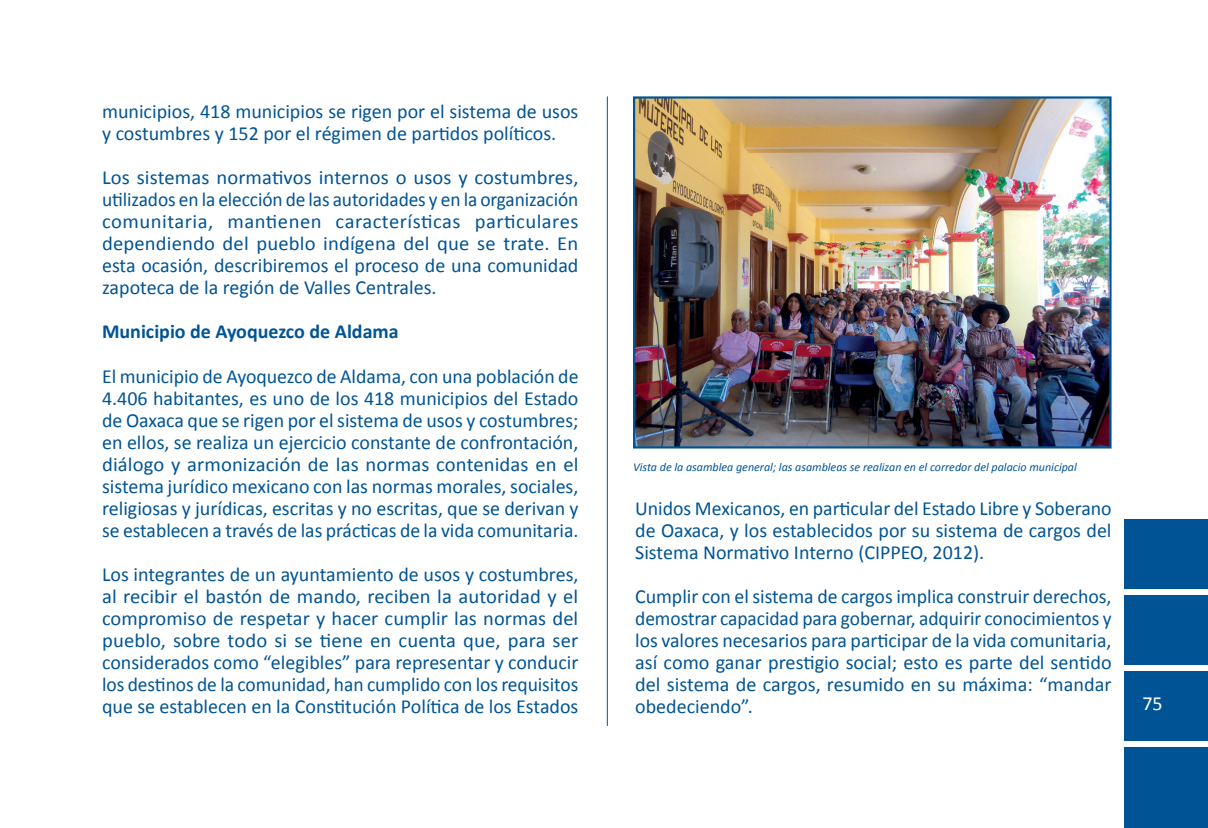
<style>
.page{position:relative;width:1208px;height:828px;background:#fff}
.page>*{position:absolute;margin:0;border:0;box-sizing:border-box;transform-origin:0 0}
.t1{font:20px/22px "Calibri";color:#005495;text-align:justify}
.t2{font:700 20px "Calibri";color:#005495}
.t3{font:20px "Calibri";color:#fff}
.t4{font:italic 12px "Calibri";color:#005495}
</style>
<div class="page">
<div style="left:1125px;top:519px;width:83px;height:69px;background:#005495"></div>
<div style="left:1125px;top:595px;width:83px;height:69px;background:#005495"></div>
<div style="left:1125px;top:671px;width:83px;height:69px;background:#005495"></div>
<div style="left:1125px;top:747px;width:83px;height:81px;background:#005495"></div>
<hr style="left:607px;top:96px;width:1px;height:630px;background:#005495">
<img style="left:636px;top:99px;width:472px;height:346px">
<div style="left:633px;top:96px;width:478px;height:352px;border:2px solid #005495"></div>
<p class="t1" style="left:102px;top:101px;width:478px">municipios, 418 municipios se rigen por el sistema de usos y costumbres y 152 por el régimen de partidos políticos.</p>
<p class="t1" style="left:102px;top:167px;width:478px">Los sistemas normativos internos o usos y costumbres, utilizados en la elección de las autoridades y en la organización comunitaria, mantienen características particulares dependiendo del pueblo indígena del que se trate. En esta ocasión, describiremos el proceso de una comunidad zapoteca de la región de Valles Centrales.</p>
<p class="t2" style="left:102px;top:319px;width:298px">Municipio de Ayoquezco de Aldama</p>
<p class="t1" style="left:102px;top:365px;width:478px">El municipio de Ayoquezco de Aldama, con una población de 4.406 habitantes, es uno de los 418 municipios del Estado de Oaxaca que se rigen por el sistema de usos y costumbres; en ellos, se realiza un ejercicio constante de confrontación, diálogo y armonización de las normas contenidas en el sistema jurídico mexicano con las normas morales, sociales, religiosas y jurídicas, escritas y no escritas, que se derivan y se establecen a través de las prácticas de la vida comunitaria.</p>
<p class="t1" style="left:102px;top:563px;width:478px">Los integrantes de un ayuntamiento de usos y costumbres, al recibir el bastón de mando, reciben la autoridad y el compromiso de respetar y hacer cumplir las normas del pueblo, sobre todo si se tiene en cuenta que, para ser considerados como “elegibles” para representar y conducir los destinos de la comunidad, han cumplido con los requisitos que se establecen en la Constitución Política de los Estados</p>
<p class="t4" style="left:633px;top:458px;width:445px">Vista de la asamblea general; las asambleas se realizan en el corredor del palacio municipal</p>
<p class="t1" style="left:635px;top:497px;width:478px">Unidos Mexicanos, en particular del Estado Libre y Soberano de Oaxaca, y los establecidos por su sistema de cargos del Sistema Normativo Interno (CIPPEO, 2012).</p>
<p class="t1" style="left:635px;top:585px;width:478px">Cumplir con el sistema de cargos implica construir derechos, demostrar capacidad para gobernar, adquirir conocimientos y los valores necesarios para participar de la vida comunitaria, así como ganar prestigio social; esto es parte del sentido del sistema de cargos, resumido en su máxima: “mandar obedeciendo”.</p>
<p class="t3" style="left:1142px;top:690px;width:22px">75</p>
</div>
